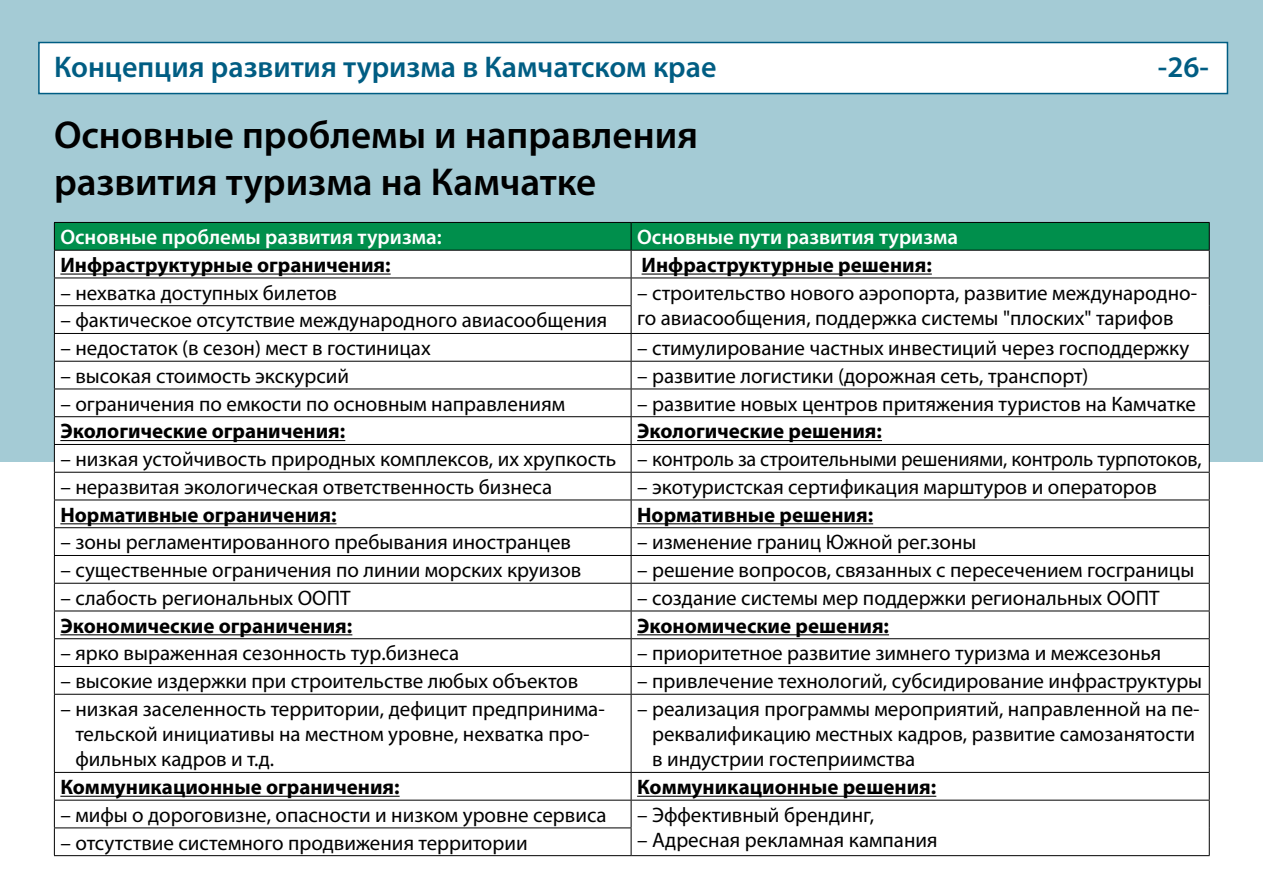
<style>
.page{position:relative;width:1263px;height:893px;background:#fff}
.page>*{position:absolute;margin:0;border:0;box-sizing:border-box;transform-origin:0 0}
.t1{font:600 39px/46.8px "Myriad Pro";color:#000}
.t2{font:600 30px "Myriad Pro";color:#005d83}
.t3{font:21px/25.2px "Myriad Pro";color:#000}
.t4{font:700 21px "Myriad Pro";color:#000}
.t5{font:600 21px "Myriad Pro";color:#fff}
</style>
<div class="page">
<div style="left:0;top:0;width:1263px;height:461px;background:#a4cbd5"></div>
<div style="left:38px;top:42px;width:1190px;height:52px;background:#fff;border:2px solid #005d83"></div>
<svg style="left:54px;top:222px;width:1156px;height:472px"></svg>
<hr style="left:54px;top:694px;width:577px;height:1px;background:#000">
<hr style="left:54px;top:695px;width:1px;height:77px;background:#000">
<hr style="left:631px;top:694px;width:579px;height:1px;background:#000">
<hr style="left:631px;top:695px;width:1px;height:77px;background:#000">
<hr style="left:1209px;top:695px;width:1px;height:77px;background:#000">
<hr style="left:54px;top:772px;width:577px;height:1px;background:#000">
<hr style="left:631px;top:772px;width:579px;height:1px;background:#000">
<hr style="left:54px;top:800px;width:577px;height:1px;background:#000">
<hr style="left:631px;top:800px;width:579px;height:1px;background:#000">
<hr style="left:54px;top:827px;width:577px;height:1px;background:#000">
<svg style="left:54px;top:773px;width:1px;height:82px"></svg>
<svg style="left:631px;top:773px;width:1px;height:82px"></svg>
<svg style="left:1209px;top:773px;width:1px;height:82px"></svg>
<hr style="left:54px;top:855px;width:577px;height:1px;background:#000">
<hr style="left:631px;top:855px;width:579px;height:1px;background:#000">
<hr style="left:60px;top:274px;width:331px;height:1px;background:#000">
<hr style="left:641px;top:274px;width:291px;height:1px;background:#000">
<hr style="left:60px;top:440px;width:285px;height:1px;background:#000">
<hr style="left:637px;top:440px;width:245px;height:1px;background:#000">
<hr style="left:60px;top:523px;width:276px;height:1px;background:#000">
<hr style="left:637px;top:523px;width:236px;height:1px;background:#000">
<hr style="left:60px;top:634px;width:292px;height:1px;background:#000">
<hr style="left:637px;top:634px;width:252px;height:1px;background:#000">
<hr style="left:60px;top:796px;width:340px;height:1px;background:#000">
<hr style="left:637px;top:796px;width:299px;height:1px;background:#000">
<h2 class="t2" style="left:54px;top:47px;width:664px">Концепция развития туризма в Камчатском крае</h2>
<h1 class="t1" style="left:54px;top:110px;width:645px">Основные проблемы и направления развития туризма на Камчатке</h1>
<h2 class="t2" style="left:1158px;top:47px;width:53px">-26-</h2>
<p class="t5" style="left:60px;top:224px;width:383px">Основные проблемы развития туризма:</p>
<p class="t5" style="left:637px;top:224px;width:323px">Основные пути развития туризма</p>
<p class="t4" style="left:60px;top:251px;width:332px">Инфраструктурные ограничения:</p>
<p class="t4" style="left:641px;top:251px;width:292px">Инфраструктурные решения:</p>
<p class="t3" style="left:60px;top:280px;width:278px">– нехватка доступных билетов</p>
<p class="t3" style="left:637px;top:280px;width:562px">– строительство нового аэропорта, развитие международно-</p>
<p class="t3" style="left:60px;top:307px;width:548px">– фактическое отсутствие международного авиасообщения</p>
<p class="t3" style="left:637px;top:305px;width:538px">го авиасообщения, поддержка системы "плоских" тарифов</p>
<p class="t3" style="left:60px;top:335px;width:372px">– недостаток (в сезон) мест в гостиницах</p>
<p class="t3" style="left:637px;top:335px;width:554px">– стимулирование частных инвестиций через господдержку</p>
<p class="t3" style="left:60px;top:363px;width:290px">– высокая стоимость экскурсий</p>
<p class="t3" style="left:637px;top:363px;width:453px">– развитие логистики (дорожная сеть, транспорт)</p>
<p class="t3" style="left:60px;top:391px;width:506px">– ограничения по емкости по основным направлениям</p>
<p class="t3" style="left:637px;top:391px;width:560px">– развитие новых центров притяжения туристов на Камчатке</p>
<p class="t4" style="left:60px;top:418px;width:286px">Экологические ограничения:</p>
<p class="t4" style="left:637px;top:418px;width:246px">Экологические решения:</p>
<p class="t3" style="left:60px;top:446px;width:1143px">– низкая устойчивость природных комплексов, их хрупкость – контроль за строительными решениями, контроль турпотоков,</p>
<p class="t3" style="left:60px;top:474px;width:493px">– неразвитая экологическая ответственность бизнеса</p>
<p class="t3" style="left:637px;top:474px;width:521px">– экотуристская сертификация марштуров и операторов</p>
<p class="t4" style="left:60px;top:501px;width:278px">Нормативные ограничения:</p>
<p class="t4" style="left:637px;top:501px;width:238px">Нормативные решения:</p>
<p class="t3" style="left:60px;top:529px;width:512px">– зоны регламентированного пребывания иностранцев</p>
<p class="t3" style="left:637px;top:529px;width:341px">– изменение границ Южной рег.зоны</p>
<p class="t3" style="left:60px;top:557px;width:523px">– существенные ограничения по линии морских круизов</p>
<p class="t3" style="left:637px;top:557px;width:559px">– решение вопросов, связанных с пересечением госграницы</p>
<p class="t3" style="left:60px;top:585px;width:292px">– слабость региональных ООПТ</p>
<p class="t3" style="left:637px;top:585px;width:524px">– создание системы мер поддержки региональных ООПТ</p>
<p class="t4" style="left:60px;top:612px;width:293px">Экономические ограничения:</p>
<p class="t4" style="left:637px;top:612px;width:253px">Экономические решения:</p>
<p class="t3" style="left:60px;top:640px;width:400px">– ярко выраженная сезонность тур.бизнеса</p>
<p class="t3" style="left:637px;top:640px;width:526px">– приоритетное развитие зимнего туризма и межсезонья</p>
<p class="t3" style="left:60px;top:668px;width:519px">– высокие издержки при строительстве любых объектов</p>
<p class="t3" style="left:637px;top:668px;width:567px">– привлечение технологий, субсидирование инфраструктуры</p>
<p class="t3" style="left:75px;top:696px;width:531px;text-indent:-15px">– низкая заселенность территории, дефицит предпринима&shy;тельской инициативы на местном уровне, нехватка про&shy;фильных кадров и т.д.</p>
<p class="t3" style="left:652px;top:696px;width:549px;text-indent:-15px">– реализация программы мероприятий, направленной на пе&shy;реквалификацию местных кадров, развитие самозанятости в индустрии гостеприимства</p>
<p class="t4" style="left:60px;top:773px;width:341px">Коммуникационные ограничения:</p>
<p class="t4" style="left:637px;top:773px;width:301px">Коммуникационные решения:</p>
<p class="t3" style="left:60px;top:802px;width:548px">– мифы о дороговизне, опасности и низком уровне сервиса</p>
<p class="t3" style="left:637px;top:802px;width:238px">– Эффективный брендинг,</p>
<p class="t3" style="left:60px;top:830px;width:469px">– отсутствие системного продвижения территории</p>
<p class="t3" style="left:637px;top:827px;width:302px">– Адресная рекламная кампания</p>
</div>
